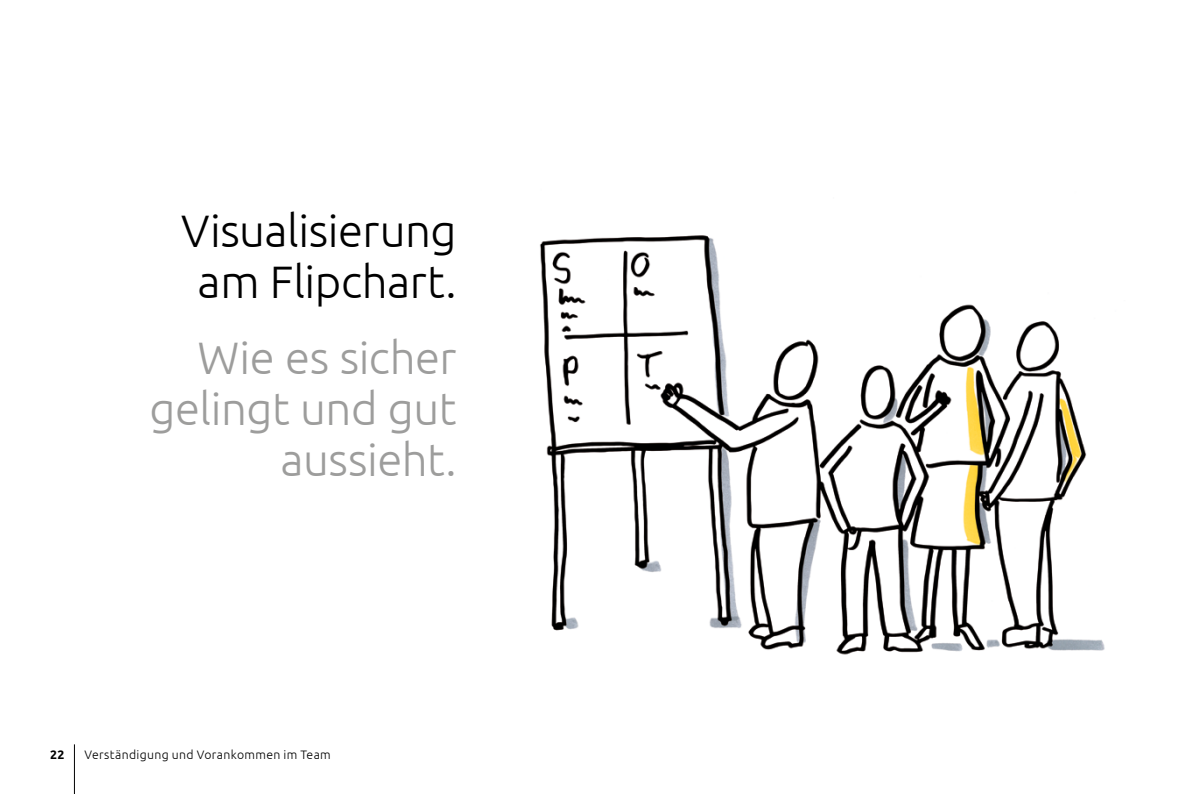
<style>
.page{position:relative;width:1191px;height:794px;background:#fff}
.page>*{position:absolute;margin:0;border:0;box-sizing:border-box;transform-origin:0 0}
.t1{font:300 45.5px/50.8px "Ubuntu";letter-spacing:-.01em;color:#9d9d9c;text-align:right}
.t2{font:300 45.5px/50.8px "Ubuntu";letter-spacing:-.01em;color:#000;text-align:center}
.t3{font:300 12.25px "Ubuntu";letter-spacing:.03em;color:#000}
.t4{font:700 12.25px "Ubuntu";color:#000}
</style>
<div class="page">
<img style="left:540px;top:235px;width:565px;height:420px">
<hr style="left:74px;top:744px;width:1px;height:50px;background:#000">
<h1 class="t2" style="left:181px;top:204px;width:277px">Visualisierung am Flipchart.</h1>
<h1 class="t1" style="left:149px;top:331px;width:308px">Wie es sicher gelingt und gut aussieht.</h1>
<p class="t4" style="left:50px;top:747px;width:16px">22</p>
<p class="t3" style="left:84px;top:747px;width:248px">Verständigung und Vorankommen im Team</p>
</div>
